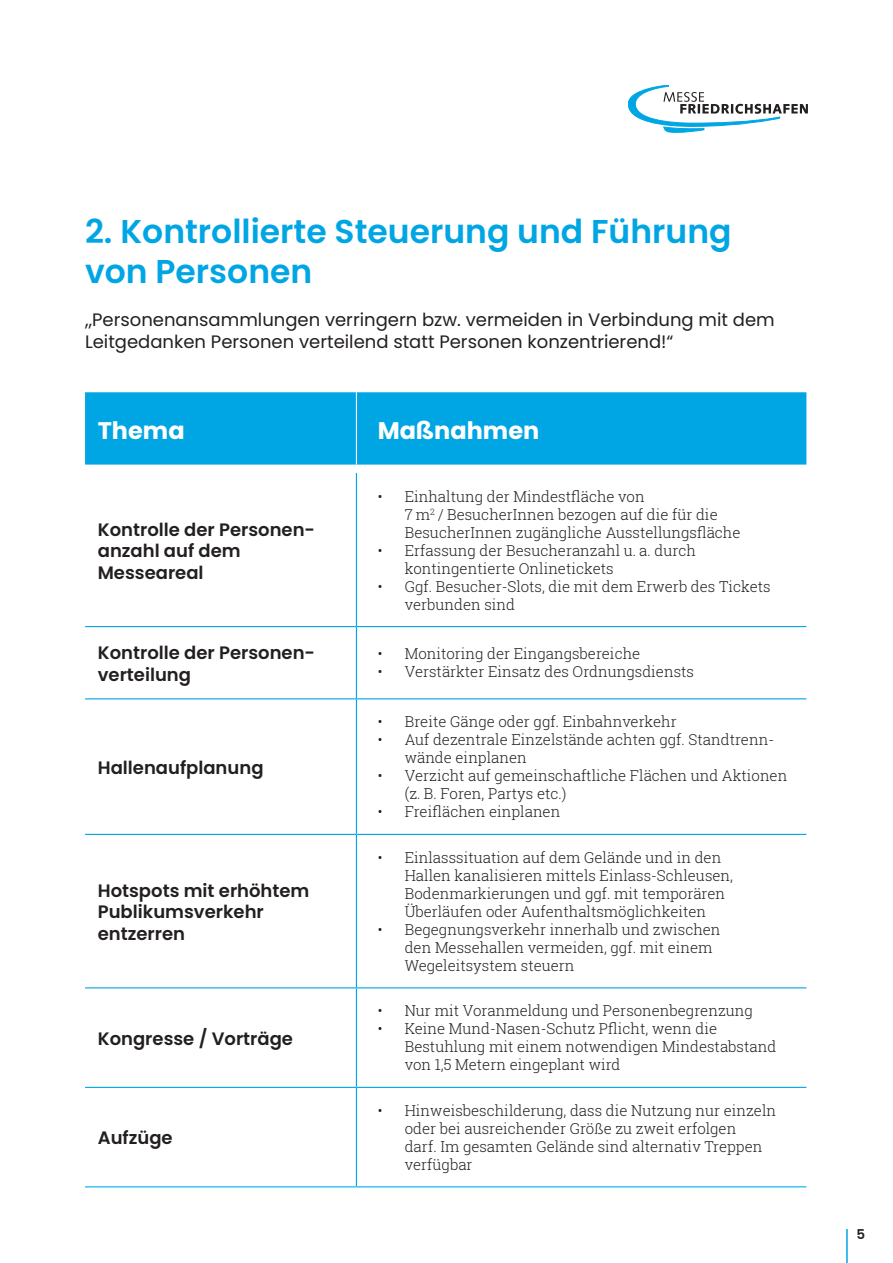
<style>
.page{position:relative;width:893px;height:1263px;background:#fff}
.page>*{position:absolute;margin:0;border:0;box-sizing:border-box;transform-origin:0 0}
.t1{font:600 33px/39.6px "Poppins";color:#00a6e4}
.t2{font:700 24px "Poppins";color:#fff}
.t3{font:600 18px/21.6px "Poppins";color:#231f20}
.t4{font:18px/21.6px "Poppins";color:#231f20}
.t5{font:300 15px/18px "Roboto Slab";color:#231f20}
.t6{font:600 13.5px "Poppins";color:#231f20}
</style>
<div class="page">
<hr style="left:846px;top:1229px;width:2px;height:34px;background:#00a6e4">
<div style="left:85px;top:392px;width:721px;height:73px;background:#00a6e4"></div>
<hr style="left:85px;top:626px;width:271px;height:1px;background:#00a6e4">
<hr style="left:356px;top:626px;width:450px;height:1px;background:#00a6e4">
<hr style="left:85px;top:698px;width:271px;height:1px;background:#00a6e4">
<hr style="left:356px;top:698px;width:450px;height:1px;background:#00a6e4">
<hr style="left:85px;top:834px;width:271px;height:1px;background:#00a6e4">
<hr style="left:356px;top:834px;width:450px;height:1px;background:#00a6e4">
<hr style="left:85px;top:987px;width:271px;height:1px;background:#00a6e4">
<hr style="left:356px;top:987px;width:450px;height:1px;background:#00a6e4">
<hr style="left:85px;top:1087px;width:271px;height:1px;background:#00a6e4">
<hr style="left:356px;top:1087px;width:450px;height:1px;background:#00a6e4">
<hr style="left:356px;top:473px;width:1px;height:153px;background:#00a6e4">
<hr style="left:356px;top:627px;width:1px;height:71px;background:#00a6e4">
<hr style="left:356px;top:699px;width:1px;height:135px;background:#00a6e4">
<hr style="left:356px;top:835px;width:1px;height:152px;background:#00a6e4">
<hr style="left:356px;top:988px;width:1px;height:99px;background:#00a6e4">
<hr style="left:356px;top:1088px;width:1px;height:98px;background:#00a6e4">
<hr style="left:356px;top:392px;width:1px;height:73px;background:#fff">
<hr style="left:85px;top:1186px;width:271px;height:1px;background:#00aeef">
<hr style="left:356px;top:1186px;width:450px;height:1px;background:#00aeef">
<svg style="left:628px;top:85px;width:180px;height:47px"></svg>
<p class="t1" style="left:85px;top:212px;width:648px">2. Kontrollierte Steuerung und Führung von Personen</p>
<p class="t4" style="left:85px;top:309px;width:691px">„Personenansammlungen verringern bzw. vermeiden in Verbindung mit dem<br>Leitgedanken Personen verteilend statt Personen konzentrierend!“</p>
<p class="t2" style="left:98px;top:417px;width:88px">Thema</p>
<p class="t2" style="left:378px;top:417px;width:163px">Maßnahmen</p>
<p class="t3" style="left:98px;top:518px;width:219px">Kontrolle der Personen&shy;anzahl auf dem</p>
<p class="t3" style="left:98px;top:562px;width:107px">Messeareal</p>
<p class="t5" style="left:405px;top:487px;width:337px;text-indent:-27px">• Einhaltung der Mindestfläche von<br>7 m<sup>2</sup> / BesucherInnen bezogen auf die für die<br>BesucherInnen zugängliche Ausstellungsfläche</p>
<p class="t5" style="left:405px;top:541px;width:293px;text-indent:-27px">• Erfassung der Besucheranzahl u. a. durch kontingentierte Onlinetickets</p>
<p class="t5" style="left:405px;top:577px;width:367px;text-indent:-27px">• Ggf. Besucher-Slots, die mit dem Erwerb des Tickets verbunden sind</p>
<p class="t3" style="left:98px;top:642px;width:219px">Kontrolle der Personen&shy;verteilung</p>
<p class="t5" style="left:378px;top:645px;width:264px">• Monitoring der Eingangsbereiche</p>
<p class="t5" style="left:378px;top:663px;width:318px">• Verstärkter Einsatz des Ordnungsdiensts</p>
<p class="t3" style="left:98px;top:757px;width:167px">Hallenaufplanung</p>
<p class="t3" style="left:98px;top:880px;width:213px">Hotspots mit erhöhtem<br>Publikumsverkehr entzerren</p>
<p class="t3" style="left:98px;top:1028px;width:197px">Kongresse / Vorträge</p>
<p class="t3" style="left:98px;top:1127px;width:76px">Aufzüge</p>
<p class="t5" style="left:378px;top:712px;width:301px">• Breite Gänge oder ggf. Einbahnverkehr</p>
<p class="t5" style="left:405px;top:730px;width:371px;text-indent:-27px">• Auf dezentrale Einzelstände achten ggf. Standtrenn&shy;wände einplanen</p>
<p class="t5" style="left:405px;top:766px;width:384px;text-indent:-27px">• Verzicht auf gemeinschaftliche Flächen und Aktionen (z. B. Foren, Partys etc.)</p>
<p class="t5" style="left:378px;top:802px;width:184px">• Freiflächen einplanen</p>
<p class="t5" style="left:405px;top:848px;width:330px;text-indent:-27px">• Einlasssituation auf dem Gelände und in den Hallen kanalisieren mittels Einlass-Schleusen, Bodenmarkierungen und ggf. mit temporären Überläufen oder Aufenthaltsmöglichkeiten</p>
<p class="t5" style="left:405px;top:920px;width:317px;text-indent:-27px">• Begegnungsverkehr innerhalb und zwischen den Messehallen vermeiden, ggf. mit einem<br>Wegeleitsystem steuern</p>
<p class="t5" style="left:378px;top:1001px;width:377px">• Nur mit Voranmeldung und Personenbegrenzung</p>
<p class="t5" style="left:405px;top:1019px;width:373px;text-indent:-27px">• Keine Mund-Nasen-Schutz Pflicht, wenn die<br>Bestuhlung mit einem notwendigen Mindestabstand von 1,5 Metern eingeplant wird</p>
<p class="t5" style="left:405px;top:1101px;width:373px;text-indent:-27px">• Hinweisbeschilderung, dass die Nutzung nur einzeln oder bei ausreichender Größe zu zweit erfolgen<br>darf. Im gesamten Gelände sind alternativ Treppen verfügbar</p>
<p class="t6" style="left:856px;top:1226px;width:10px">5</p>
</div>
